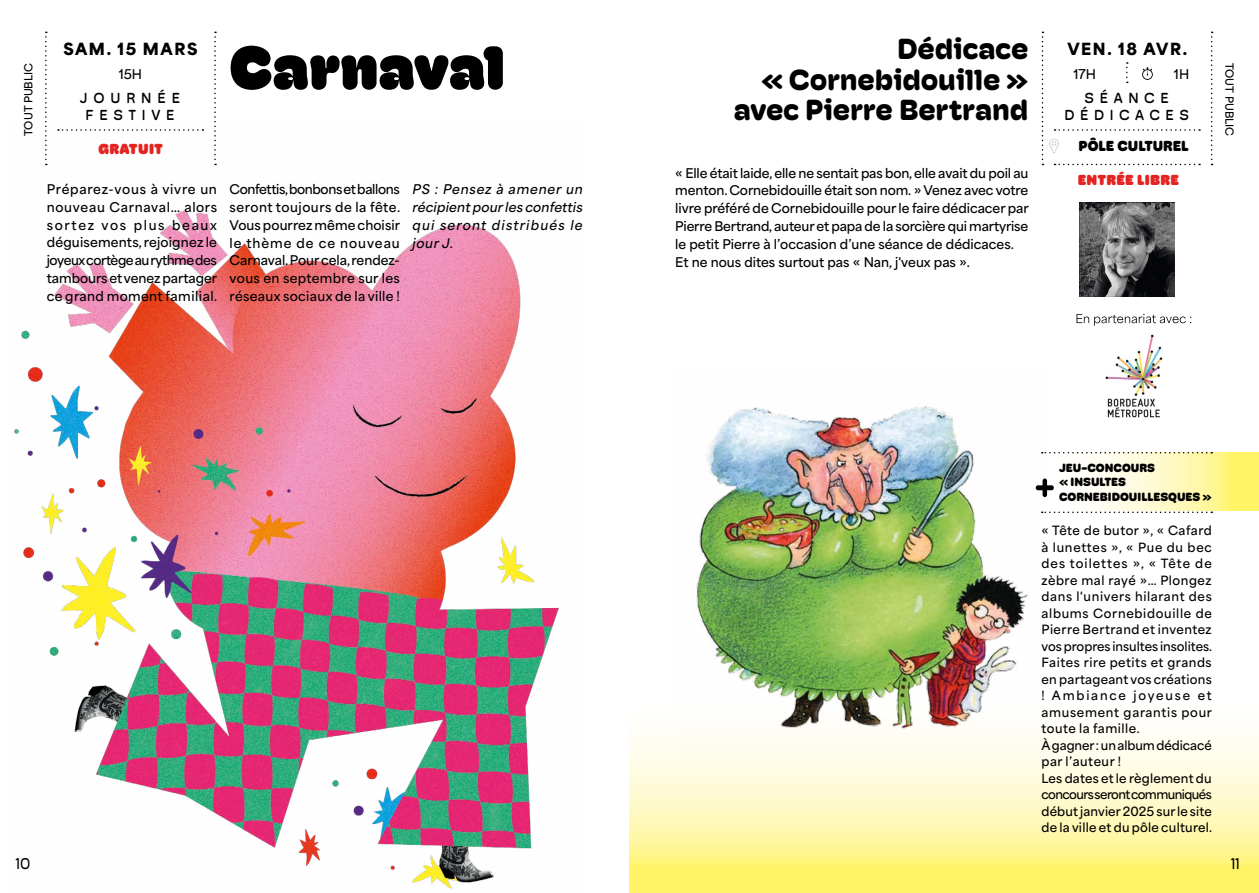
<style>
.page{position:relative;width:1259px;height:893px;background:#fff}
.page>*{position:absolute;margin:0;border:0;box-sizing:border-box;transform-origin:0 0}
.t1{font:900 61.95px "Hoss Round";color:#000}
.t2{font:900 29.4px/30.5px "Hoss Round";letter-spacing:-.01em;color:#000;text-align:right}
.t3{font:900 15.75px "Area Normal";letter-spacing:.1em;color:#000}
.t4{font:15.75px "Hoss Round";color:#000}
.t5{font:500 14.7px/17.9px "Hoss Round";letter-spacing:.38em;color:#000;text-align:center}
.t6{font:900 14.7px "Hoss Round";letter-spacing:.015em;color:#e52321}
.t7{font:800 14.7px "Hoss Round";color:#000}
.t8{font:600 12.6px/17.9px "Area Normal";letter-spacing:-.005em;color:#000;text-align:justify}
.t9{font:italic 600 12.6px/17.9px "Area Normal";letter-spacing:.04em;color:#000;text-align:justify}
.t10{font:600 12px/16.5px "Area Normal";letter-spacing:.035em;color:#000}
.t11{font:800 12px/14.4px "Hoss Round";color:#000}
.t12{font:600 10.5px "Area Normal";letter-spacing:-.03em;color:#000}
.t13{font:600 10.5px "Area Normal";color:#000}
</style>
<div class="page">
<svg style="left:629px;top:734px;width:630px;height:159px;background:#fef8af"></svg>
<svg style="left:1054px;top:452px;width:205px;height:59px"></svg>
<img style="left:14px;top:129px;width:545px;height:760px">
<img style="left:677px;top:406px;width:367px;height:356px">
<img style="left:1080px;top:202px;width:94px;height:95px">
<svg style="left:1211px;top:32px;width:1px;height:133px"></svg>
<svg style="left:1041px;top:32px;width:159px;height:133px"></svg>
<svg style="left:214px;top:32px;width:2px;height:133px"></svg>
<svg style="left:58px;top:129px;width:145px;height:2px"></svg>
<svg style="left:45px;top:32px;width:2px;height:133px"></svg>
<img style="left:1105px;top:334px;width:58px;height:84px">
<svg style="left:1076px;top:314px;width:115px;height:12px"></svg>
<svg style="left:1035px;top:478px;width:19px;height:19px"></svg>
<svg style="left:1041px;top:452px;width:171px;height:1px"></svg>
<svg style="left:1041px;top:512px;width:171px;height:1px"></svg>
<p class="t3" style="left:63px;top:35px;width:136px">SAM. 15 MARS</p>
<p class="t5" style="left:80px;top:89px;width:102px">JOURNÉE<br>FESTIVE</p>
<p class="t6" style="left:99px;top:140px;width:66px">GRATUIT</p>
<p class="t13" style="left:19px;top:136px;width:74px;rotate:-90deg">TOUT PUBLIC</p>
<p class="t8" style="left:119px;top:64px;width:25px">15H</p>
<h1 class="t1" style="left:230px;top:31px;width:277px">Carnaval</h1>
<p class="t8" style="left:47px;top:179px;width:172px">Préparez-vous à vivre un nouveau Carnaval… alors sortez vos plus beaux déguisements, rejoignez le joyeux cortège au rythme des tambours et venez partager ce grand moment familial.</p>
<p class="t8" style="left:230px;top:179px;width:172px">Confettis, bonbons et ballons seront toujours de la fête.<br>Vous pourrez même choisir le thème de ce nouveau Carnaval. Pour cela, rendez&shy;vous en septembre sur les réseaux sociaux de la ville !</p>
<p class="t9" style="left:412px;top:179px;width:172px">PS : Pensez à amener un récipient pour les confettis qui seront distribués le jour J.</p>
<h2 class="t2" style="left:734px;top:34px;width:296px">Dédicace<br>« Cornebidouille » avec Pierre Bertrand</h2>
<p class="t8" style="left:675px;top:162px;width:355px;text-align:left">« Elle était laide, elle ne sentait pas bon, elle avait du poil au menton. Cornebidouille était son nom. » Venez avec votre livre préféré de Cornebidouille pour le faire dédicacer par Pierre Bertrand, auteur et papa de la sorcière qui martyrise le petit Pierre à l’occasion d’une séance de dédicaces.<br>Et ne nous dites surtout pas « Nan, j'veux pas ».</p>
<p class="t3" style="left:1067px;top:35px;width:121px">VEN. 18 AVR.</p>
<p class="t5" style="left:1064px;top:89px;width:126px">SÉANCE<br>DÉDICACES</p>
<p class="t8" style="left:1073px;top:64px;width:24px">17H</p>
<p class="t8" style="left:1174px;top:64px;width:17px">1H</p>
<p class="t7" style="left:1078px;top:137px;width:112px">PÔLE CULTUREL</p>
<p class="t6" style="left:1077px;top:171px;width:103px">ENTRÉE LIBRE</p>
<p class="t12" style="left:1239px;top:63px;width:74px;rotate:90deg">TOUT PUBLIC</p>
<p class="t11" style="left:1059px;top:460px;width:154px">JEU-CONCOURS<br>« INSULTES<br>CORNEBIDOUILLESQUES »</p>
<p class="t10" style="left:1041px;top:521px;width:172px">« Tête de butor », « Cafard à lunettes », « Pue du bec des toilettes », « Tête de zèbre mal rayé »… Plongez dans l'univers hilarant des albums Cornebidouille de<br>Pierre Bertrand et inventez vos propres insultes insolites.<br>Faites rire petits et grands en partageant vos créations ! Ambiance joyeuse et amusement garantis pour toute la famille.<br>À gagner : un album dédicacé par l’auteur !<br>Les dates et le règlement du concours seront communiqués début janvier 2025 sur le site de la ville et du pôle culturel.</p>
<p class="t4" style="left:16px;top:854px;width:16px">10</p>
<p class="t4" style="left:1230px;top:854px;width:11px">11</p>
</div>
